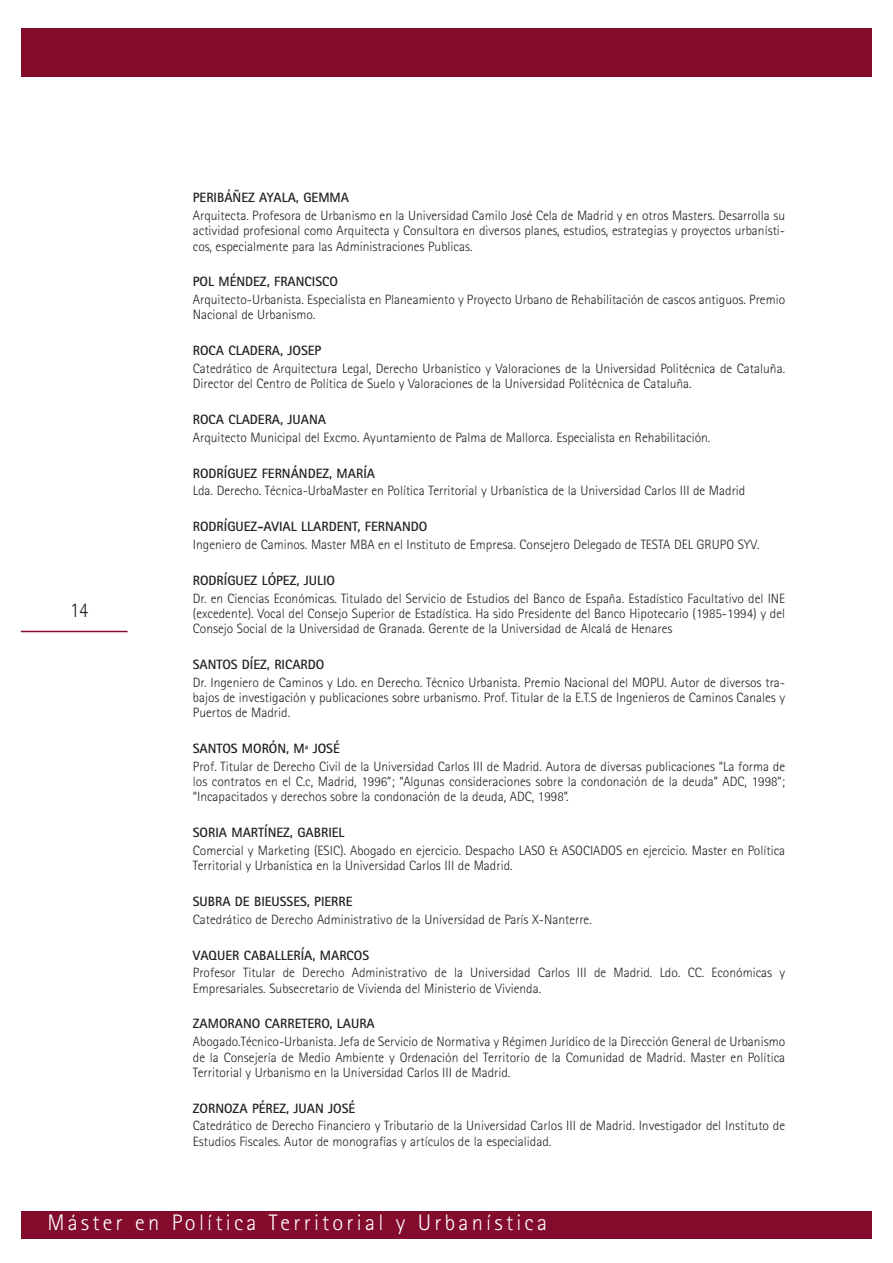
<style>
.page{position:relative;width:893px;height:1263px;background:#fff}
.page>*{position:absolute;margin:0;border:0;box-sizing:border-box;transform-origin:0 0}
.t1{font:300 22.5px "Rotis Sans Serif";letter-spacing:.145em;color:#fff}
.t2{font:300 21px "Rotis Sans Serif";color:#231f20;scale:.9 1}
.t3{font:300 13.5px/15.3px "Rotis Sans Serif";color:#231f20;text-align:justify}
.t4{font:700 13.5px "Rotis Sans Serif";color:#231f20}
</style>
<div class="page">
<div style="left:21px;top:1211px;width:851px;height:28px;background:#830b2c"></div>
<div style="left:21px;top:28px;width:851px;height:49px;background:#830b2c"></div>
<hr style="left:21px;top:631px;width:107px;height:1px;background:#830b2c">
<h2 class="t2" style="left:70px;top:603px;width:22px">14</h2>
<p class="t4" style="left:193px;top:193px;width:158px">PERIBÁÑEZ AYALA, GEMMA</p>
<p class="t3" style="left:193px;top:209px;width:594px">Arquitecta. Profesora de Urbanismo en la Universidad Camilo José Cela de Madrid y en otros Masters. Desarrolla su actividad profesional como Arquitecta y Consultora en diversos planes, estudios, estrategias y proyectos urbanísti&shy;cos, especialmente para las Administraciones Publicas.</p>
<p class="t4" style="left:193px;top:277px;width:147px">POL MÉNDEZ, FRANCISCO</p>
<p class="t3" style="left:193px;top:293px;width:594px">Arquitecto-Urbanista. Especialista en Planeamiento y Proyecto Urbano de Rehabilitación de cascos antiguos. Premio<br>Nacional de Urbanismo.</p>
<p class="t4" style="left:193px;top:346px;width:130px">ROCA CLADERA, JOSEP</p>
<p class="t3" style="left:193px;top:362px;width:594px">Catedrático de Arquitectura Legal, Derecho Urbanístico y Valoraciones de la Universidad Politécnica de Cataluña.<br>Director del Centro de Política de Suelo y Valoraciones de la Universidad Politécnica de Cataluña.</p>
<p class="t4" style="left:193px;top:415px;width:135px">ROCA CLADERA, JUANA</p>
<p class="t3" style="left:193px;top:431px;width:519px">Arquitecto Municipal del Excmo. Ayuntamiento de Palma de Mallorca. Especialista en Rehabilitación.</p>
<p class="t4" style="left:193px;top:468px;width:184px">RODRÍGUEZ FERNÁNDEZ, MARÍA</p>
<p class="t3" style="left:193px;top:485px;width:554px">Lda. Derecho. Técnica-UrbaMaster en Política Territorial y Urbanística de la Universidad Carlos III de Madrid</p>
<p class="t4" style="left:193px;top:522px;width:236px">RODRÍGUEZ-AVIAL LLARDENT, FERNANDO</p>
<p class="t3" style="left:193px;top:538px;width:568px">Ingeniero de Caminos. Master MBA en el Instituto de Empresa. Consejero Delegado de TESTA DEL GRUPO SYV.</p>
<p class="t4" style="left:193px;top:575px;width:144px">RODRÍGUEZ LÓPEZ, JULIO</p>
<p class="t3" style="left:193px;top:592px;width:594px">Dr. en Ciencias Económicas. Titulado del Servicio de Estudios del Banco de España. Estadístico Facultativo del INE (excedente). Vocal del Consejo Superior de Estadística. Ha sido Presidente del Banco Hipotecario (1985-1994) y del Consejo Social de la Universidad de Granada. Gerente de la Universidad de Alcalá de Henares</p>
<p class="t4" style="left:193px;top:659px;width:133px">SANTOS DÍEZ, RICARDO</p>
<p class="t3" style="left:193px;top:676px;width:594px">Dr. Ingeniero de Caminos y Ldo. en Derecho. Técnico Urbanista. Premio Nacional del MOPU. Autor de diversos tra&shy;bajos de investigación y publicaciones sobre urbanismo. Prof. Titular de la E.T.S de Ingenieros de Caminos Canales y Puertos de Madrid.</p>
<p class="t4" style="left:193px;top:744px;width:148px">SANTOS MORÓN, Mª JOSÉ</p>
<p class="t3" style="left:193px;top:760px;width:594px">Prof. Titular de Derecho Civil de la Universidad Carlos III de Madrid. Autora de diversas publicaciones “La forma de los contratos en el C.c, Madrid, 1996”; “Algunas consideraciones sobre la condonación de la deuda” ADC, 1998”; “Incapacitados y derechos sobre la condonación de la deuda, ADC, 1998”.</p>
<p class="t4" style="left:193px;top:828px;width:153px">SORIA MARTÍNEZ, GABRIEL</p>
<p class="t3" style="left:193px;top:844px;width:594px">Comercial y Marketing (ESIC). Abogado en ejercicio. Despacho LASO &amp; ASOCIADOS en ejercicio. Master en Política<br>Territorial y Urbanística en la Universidad Carlos III de Madrid.</p>
<p class="t4" style="left:193px;top:897px;width:161px">SUBRA DE BIEUSSES, PIERRE</p>
<p class="t3" style="left:193px;top:913px;width:401px">Catedrático de Derecho Administrativo de la Universidad de París X-Nanterre.</p>
<p class="t4" style="left:193px;top:950px;width:178px">VAQUER CABALLERÍA, MARCOS</p>
<p class="t3" style="left:193px;top:966px;width:594px">Profesor Titular de Derecho Administrativo de la Universidad Carlos III de Madrid. Ldo. CC. Económicas y<br>Empresariales. Subsecretario de Vivienda del Ministerio de Vivienda.</p>
<p class="t4" style="left:193px;top:1019px;width:183px">ZAMORANO CARRETERO, LAURA</p>
<p class="t3" style="left:193px;top:1035px;width:594px">Abogado.Técnico-Urbanista. Jefa de Servicio de Normativa y Régimen Jurídico de la Dirección General de Urbanismo de la Consejería de Medio Ambiente y Ordenación del Territorio de la Comunidad de Madrid. Master en Política Territorial y Urbanismo en la Universidad Carlos III de Madrid.</p>
<p class="t4" style="left:193px;top:1103px;width:164px">ZORNOZA PÉREZ, JUAN JOSÉ</p>
<p class="t3" style="left:193px;top:1119px;width:594px">Catedrático de Derecho Financiero y Tributario de la Universidad Carlos III de Madrid. Investigador del Instituto de<br>Estudios Fiscales. Autor de monografías y artículos de la especialidad.</p>
<h1 class="t1" style="left:47px;top:1215px;width:501px">Máster en Política Territorial y Urbanística</h1>
</div>
